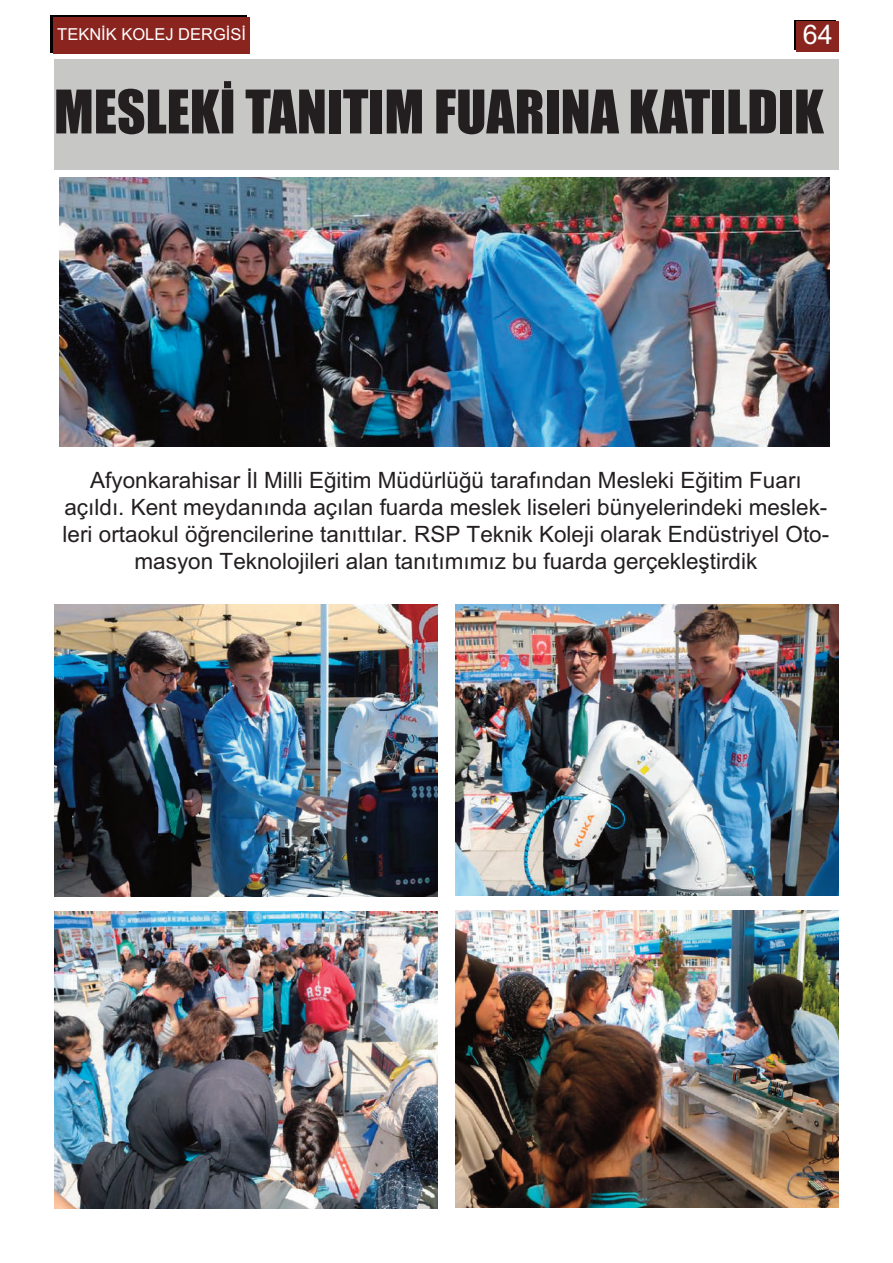
<style>
.page{position:relative;width:893px;height:1263px;background:#fff}
.page>*{position:absolute;margin:0;border:0;box-sizing:border-box;transform-origin:0 0}
.t1{font:55.5px "Impact";color:#231f20}
.t2{font:27px "Arial";color:#fff}
.t3{font:22.5px/27px "Arial";color:#231f20;text-align:center}
.t4{font:16.5px "Arial";color:#fff}
</style>
<div class="page">
<div style="left:54px;top:60px;width:785px;height:110px;background:#c7c7c6"></div>
<img style="left:60px;top:177px;width:770px;height:269px">
<img style="left:54px;top:604px;width:383px;height:293px">
<img style="left:455px;top:604px;width:384px;height:292px">
<img style="left:54px;top:912px;width:383px;height:297px">
<img style="left:455px;top:910px;width:384px;height:297px">
<div style="left:51px;top:15px;width:196px;height:38px;background:linear-gradient(to right,#8a241f,#8a241f)"></div>
<div style="left:54px;top:18px;width:196px;height:36px;background:#8a241f"></div>
<div style="left:794px;top:20px;width:41px;height:30px;background:linear-gradient(to bottom,#8a241f,#8a241f)"></div>
<div style="left:797px;top:22px;width:42px;height:30px;background:#8a241f"></div>
<p class="t4" style="left:57px;top:25px;width:190px">TEKNİK KOLEJ DERGİSİ</p>
<p class="t2" style="left:803px;top:19px;width:32px">64</p>
<h1 class="t1" style="left:54px;top:82px;width:771px">MESLEKİ TANITIM FUARINA KATILDIK</h1>
<p class="t3" style="left:63px;top:466px;width:768px">Afyonkarahisar İl Milli Eğitim Müdürlüğü tarafından Mesleki Eğitim Fuarı açıldı. Kent meydanında açılan fuarda meslek liseleri bünyelerindeki meslek&shy;leri ortaokul öğrencilerine tanıttılar. RSP Teknik Koleji olarak Endüstriyel Oto&shy;masyon Teknolojileri alan tanıtımımız bu fuarda gerçekleştirdik</p>
</div>
